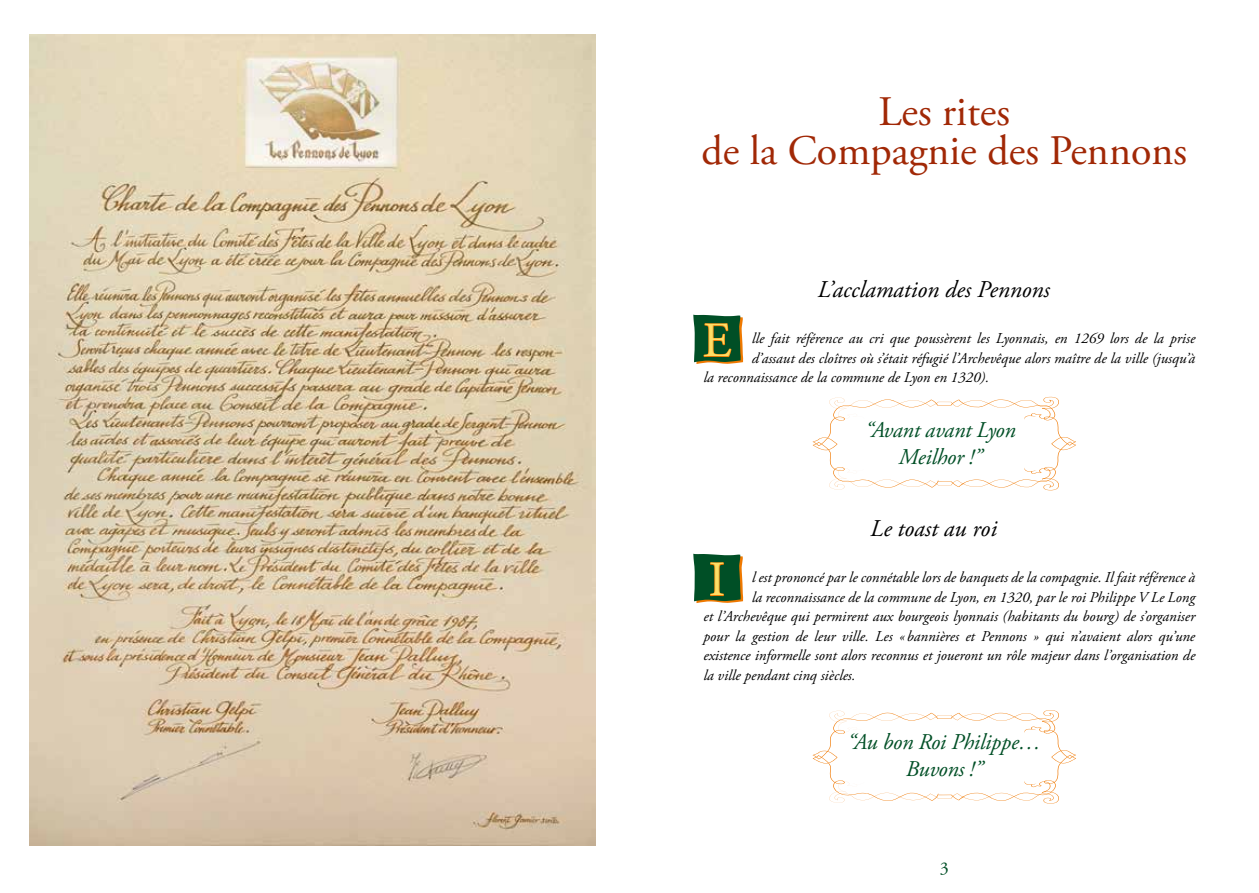
<style>
.page{position:relative;width:1259px;height:893px;background:#fff}
.page>*{position:absolute;margin:0;border:0;box-sizing:border-box;transform-origin:0 0}
.t1{font:48.9px "Adobe Garamond Pro";color:#ffde65}
.t2{font:42px/39px "Adobe Garamond Pro";color:#a12806;text-align:center}
.t3{font:italic 24px "Adobe Garamond Pro";color:#000}
.t4{font:italic 22.5px/27px "Adobe Garamond Pro";letter-spacing:-.01em;color:#004f26;text-align:center}
.t5{font:18px "Adobe Garamond Pro";color:#004f26}
.t6{font:italic 15px "Adobe Garamond Pro";color:#000}
</style>
<div class="page">
<img style="left:30px;top:34px;width:565px;height:811px">
<svg style="left:693px;top:315px;width:50px;height:49px;background:#3d622e"></svg>
<svg style="left:693px;top:554px;width:50px;height:49px;background:#316030"></svg>
<svg style="left:812px;top:710px;width:264px;height:94px"></svg>
<svg style="left:812px;top:397px;width:264px;height:93px"></svg>
<h2 class="t2" style="left:701px;top:94px;width:487px">Les rites<br>de la Compagnie des Pennons</h2>
<h3 class="t3" style="left:817px;top:275px;width:234px">L’acclamation des Pennons</h3>
<h1 class="t1" style="left:702px;top:311px;width:30px">E</h1>
<p class="t6" style="left:751px;top:330px;width:445px">lle fait référence au cri que poussèrent les Lyonnais, en 1269 lors de la prise</p>
<p class="t6" style="left:751px;top:349px;width:445px">d’assaut des cloîtres où s’était réfugié l’Archevêque alors maître de la ville (jusqu’à</p>
<p class="t6" style="left:703px;top:369px;width:287px">la reconnaissance de la commune de Lyon en 1320).</p>
<h3 class="t4" style="left:865px;top:417px;width:152px">“Avant avant Lyon<br>Meilhor !”</h3>
<h3 class="t3" style="left:870px;top:514px;width:128px">Le toast au roi</h3>
<h1 class="t1" style="left:708px;top:550px;width:18px">I</h1>
<p class="t6" style="left:751px;top:569px;width:445px">l est prononcé par le connétable lors de banquets de la compagnie. Il fait référence à</p>
<p class="t6" style="left:751px;top:588px;width:445px">la reconnaissance de la commune de Lyon, en 1320, par le roi Philippe V Le Long</p>
<p class="t6" style="left:703px;top:608px;width:493px">et l’Archevêque qui permirent aux bourgeois lyonnais (habitants du bourg) de s’organiser</p>
<p class="t6" style="left:703px;top:627px;width:493px">pour la gestion de leur ville. Les « bannières et Pennons » qui n’avaient alors qu’une</p>
<p class="t6" style="left:703px;top:647px;width:493px">existence informelle sont alors reconnus et joueront un rôle majeur dans l’organisation de</p>
<p class="t6" style="left:703px;top:666px;width:154px">la ville pendant cinq siècles.</p>
<h3 class="t4" style="left:847px;top:729px;width:195px">“Au bon Roi Philippe…<br>Buvons !”</h3>
<p class="t5" style="left:939px;top:858px;width:10px">3</p>
</div>
